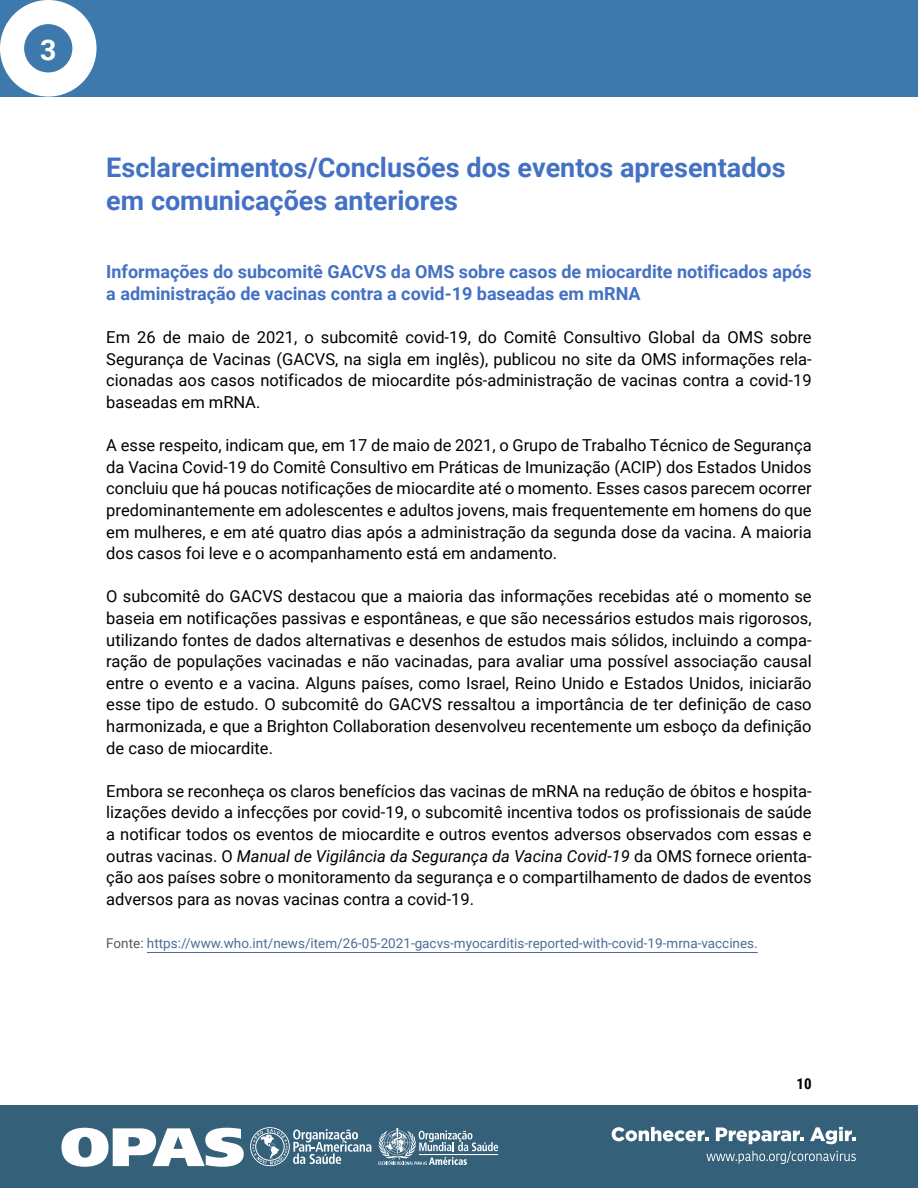
<style>
.page{position:relative;width:918px;height:1188px;background:#fff}
.page>*{position:absolute;margin:0;border:0;box-sizing:border-box;transform-origin:0 0}
.t1{font:700 28.5px "Roboto";color:#fff}
.t2{font:700 27px/32.4px "Roboto";color:#4471c4}
.t3{font:700 18px/21.6px "Roboto";color:#4471c4}
.t4{font:16.5px/21.6px "Roboto";color:#000;text-align:justify}
.t5{font:700 15px "Roboto Condensed";color:#000}
.t6{font:13.5px "Roboto";color:#4c6d97}
.s1{font-style:italic}
.s2{color:#575756}
</style>
<div class="page">
<div style="left:0;top:1106px;width:918px;height:82px;background:#34607a"></div>
<svg style="left:612px;top:1127px;width:96px;height:14px"></svg>
<svg style="left:716px;top:1127px;width:88px;height:17px"></svg>
<svg style="left:810px;top:1127px;width:46px;height:17px"></svg>
<svg style="left:706px;top:1151px;width:150px;height:13px"></svg>
<svg style="left:378px;top:1128px;width:120px;height:37px"></svg>
<svg style="left:250px;top:1127px;width:121px;height:39px"></svg>
<svg style="left:62px;top:1128px;width:182px;height:39px"></svg>
<hr style="left:147px;top:952px;width:611px;height:1px;background:#4c6d97">
<div style="left:0;top:0;width:918px;height:96px;background:#3d79ac"></div>
<svg style="left:0;top:0;width:97px;height:97px"></svg>
<h1 class="t1" style="left:40px;top:30px;width:18px">3</h1>
<h2 class="t2" style="left:106px;top:150px;width:681px">Esclarecimentos/Conclusões dos eventos apresentados em comunicações anteriores</h2>
<p class="t3" style="left:106px;top:261px;width:707px">Informações do subcomitê GACVS da OMS sobre casos de miocardite notificados após a administração de vacinas contra a covid-19 baseadas em mRNA</p>
<p class="t4" style="left:106px;top:326px;width:707px">Em 26 de maio de 2021, o subcomitê covid-19, do Comitê Consultivo Global da OMS sobre Segurança de Vacinas (GACVS, na sigla em inglês), publicou no site da OMS informações rela&shy;cionadas aos casos notificados de miocardite pós-administração de vacinas contra a covid-19 baseadas em mRNA.</p>
<p class="t4" style="left:106px;top:434px;width:707px">A esse respeito, indicam que, em 17 de maio de 2021, o Grupo de Trabalho Técnico de Segurança da Vacina Covid-19 do Comitê Consultivo em Práticas de Imunização (ACIP) dos Estados Unidos concluiu que há poucas notificações de miocardite até o momento. Esses casos parecem ocorrer predominantemente em adolescentes e adultos jovens, mais frequentemente em homens do que em mulheres, e em até quatro dias após a administração da segunda dose da vacina. A maioria dos casos foi leve e o acompanhamento está em andamento.</p>
<p class="t4" style="left:106px;top:585px;width:707px">O subcomitê do GACVS destacou que a maioria das informações recebidas até o momento se baseia em notificações passivas e espontâneas, e que são necessários estudos mais rigorosos, utilizando fontes de dados alternativas e desenhos de estudos mais sólidos, incluindo a compa&shy;ração de populações vacinadas e não vacinadas, para avaliar uma possível associação causal entre o evento e a vacina. Alguns países, como Israel, Reino Unido e Estados Unidos, iniciarão esse tipo de estudo. O subcomitê do GACVS ressaltou a importância de ter definição de caso harmonizada, e que a Brighton Collaboration desenvolveu recentemente um esboço da definição de caso de miocardite.</p>
<p class="t4" style="left:106px;top:780px;width:707px">Embora se reconheça os claros benefícios das vacinas de mRNA na redução de óbitos e hospita&shy;lizações devido a infecções por covid-19, o subcomitê incentiva todos os profissionais de saúde a notificar todos os eventos de miocardite e outros eventos adversos observados com essas e outras vacinas. O <span class="s1">Manual de Vigilância da Segurança da Vacina Covid-19</span> da OMS fornece orienta&shy;ção aos países sobre o monitoramento da segurança e o compartilhamento de dados de eventos adversos para as novas vacinas contra a covid-19.</p>
<p class="t6" style="left:106px;top:934px;width:651px"><span class="s2">Fonte:</span> https://www.who.int/news/item/26-05-2021-gacvs-myocarditis-reported-with-covid-19-mrna-vaccines.</p>
<p class="t5" style="left:797px;top:1073px;width:17px">10</p>
</div>
